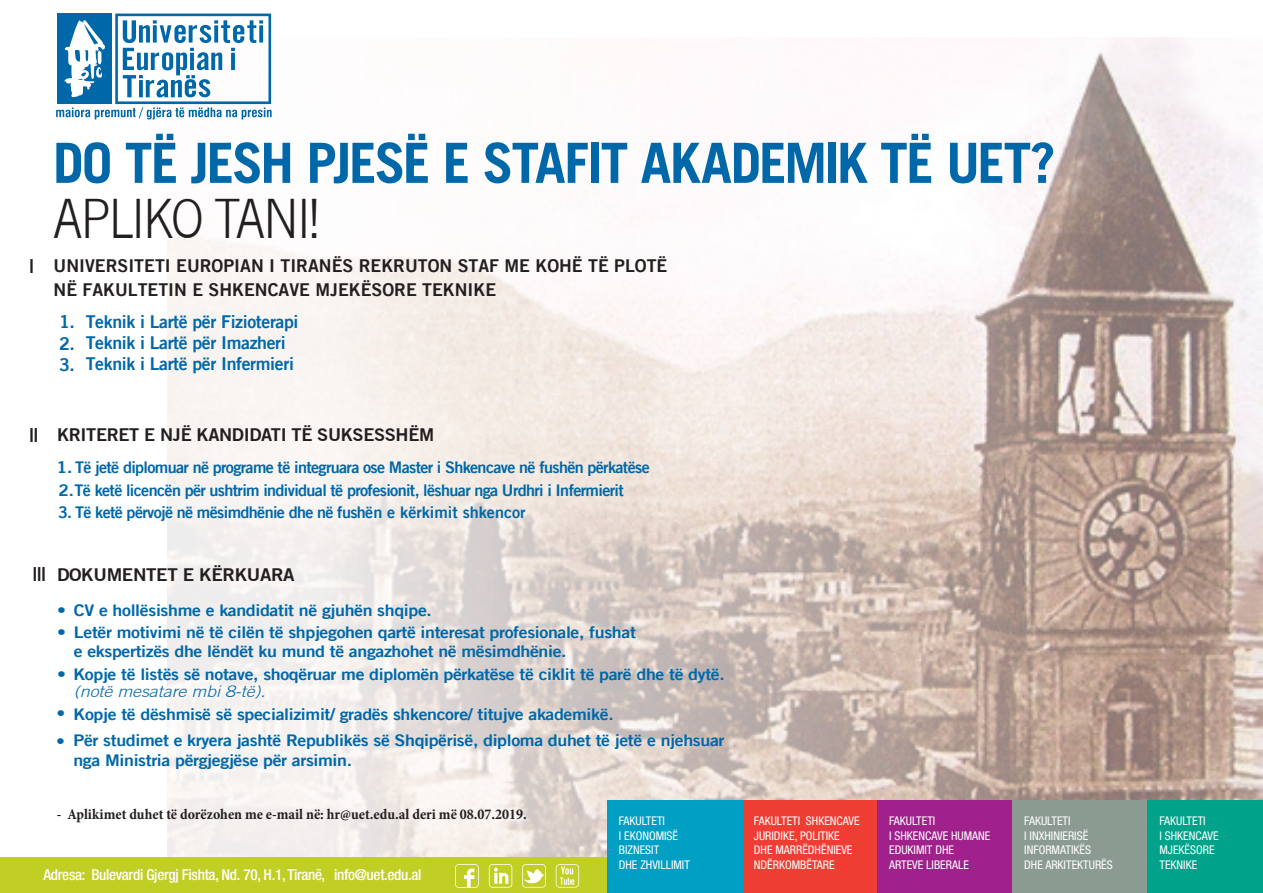
<style>
.page{position:relative;width:1263px;height:893px;background:#fff}
.page>*{position:absolute;margin:0;border:0;box-sizing:border-box;transform-origin:0 0}
.t1{font:700 55.5px "Trade Gothic LT";letter-spacing:-.04em;color:#0068a9}
.t2{font:300 54.45px "Trade Gothic";letter-spacing:-.04em;color:#231f20;scale:.9 1}
.t3{font:500 condensed 19.5px "Helvetica Neue LT Std";color:#231f20}
.t4{font:17.7px/24.3px "Trade Gothic LT Bold Two";color:#231f20}
.t5{font:17.7px "Trade Gothic LT Bold Two";letter-spacing:-.02em;color:#0068a9}
.t6{font:700 17.7px "Trade Gothic No.2";letter-spacing:-.02em;color:#231f20}
.t7{font:700 17.7px "Trade Gothic No.2";letter-spacing:-.02em;color:#231f20;scale:1.06 1}
.t8{font:16.05px/19.4px "Trade Gothic LT Bold Two";letter-spacing:-.02em;color:#0068a9;scale:1.1 1}
.t9{font:16.05px "Trade Gothic LT Bold Two";letter-spacing:-.04em;color:#0068a9;scale:1.06 1}
.t10{font:16.05px "Trade Gothic LT Bold Two";letter-spacing:-.04em;color:#0068a9;scale:1.1 1}
.t11{font:16.05px "Trade Gothic LT Bold Two";letter-spacing:-.04em;color:#0068a9}
.t12{font:italic 300 16.05px "Trade Gothic";color:#0068a9;scale:1.1 1}
.t13{font:500 condensed 15.15px "Helvetica Neue LT Std";letter-spacing:-.02em;color:#fff}
.t14{font:700 condensed 15px "Minion Pro";color:#231f20}
.t15{font:condensed 12px/14.4px "Helvetica Neue LT Std";color:#fff}
</style>
<div class="page">
<img style="left:168px;top:37px;width:1095px;height:820px">
<div style="left:0;top:857px;width:608px;height:36px;background:#c1ce23"></div>
<svg style="left:522px;top:864px;width:24px;height:24px"></svg>
<svg style="left:489px;top:864px;width:23px;height:24px"></svg>
<svg style="left:455px;top:864px;width:24px;height:24px"></svg>
<svg style="left:556px;top:864px;width:23px;height:24px"></svg>
<div style="left:742px;top:800px;width:135px;height:93px;background:#ee3e34"></div>
<div style="left:877px;top:800px;width:136px;height:93px;background:#a0218c"></div>
<div style="left:1013px;top:800px;width:135px;height:93px;background:#8b9b92"></div>
<div style="left:1148px;top:800px;width:115px;height:93px;background:#00a38a"></div>
<div style="left:607px;top:800px;width:135px;height:93px;background:#009fc3"></div>
<svg style="left:56px;top:14px;width:216px;height:106px"></svg>
<p class="t3" style="left:30px;top:254px;width:6px">I</p>
<h1 class="t1" style="left:53px;top:129px;width:1004px">DO TË JESH PJESË E STAFIT AKADEMIK TË UET?</h1>
<h2 class="t2" style="left:53px;top:187px;width:298px">APLIKO TANI!</h2>
<p class="t4" style="left:54px;top:253px;width:615px">UNIVERSITETI EUROPIAN I TIRANËS REKRUTON STAF ME KOHË TË PLOTË<br>NË FAKULTETIN E SHKENCAVE MJEKËSORE TEKNIKE</p>
<p class="t5" style="left:59px;top:311px;width:241px">1. Teknik i Lartë për Fizioterapi</p>
<p class="t5" style="left:59px;top:332px;width:228px">2. Teknik i Lartë për Imazheri</p>
<p class="t5" style="left:59px;top:353px;width:236px">3. Teknik i Lartë për Infermieri</p>
<p class="t3" style="left:29px;top:424px;width:10px">II</p>
<p class="t6" style="left:57px;top:423px;width:379px">KRITERET E NJË KANDIDATI TË SUKSESSHËM</p>
<p class="t10" style="left:56px;top:457px;width:541px">1. Të jetë diplomuar në programe të integruara ose Master i Shkencave në fushën përkatëse</p>
<p class="t11" style="left:58px;top:502px;width:469px">3. Të ketë përvojë në mësimdhënie dhe në fushën e kërkimit shkencor</p>
<p class="t9" style="left:59px;top:480px;width:535px">2.Të ketë licencën për ushtrim individual të profesionit, lëshuar nga Urdhri i Infermierit</p>
<p class="t3" style="left:33px;top:562px;width:14px">III</p>
<p class="t7" style="left:57px;top:564px;width:226px">DOKUMENTET E KËRKUARA</p>
<p class="t8" style="left:57px;top:600px;width:342px">• CV e hollësishme e kandidatit në gjuhën shqipe.</p>
<p class="t8" style="left:74px;top:622px;width:512px;text-indent:-17px">• Letër motivimi në të cilën të shpjegohen qartë interesat profesionale, fushat e ekspertizës dhe lëndët ku mund të angazhohet në mësimdhënie.</p>
<p class="t8" style="left:57px;top:664px;width:609px">• Kopje të listës së notave, shoqëruar me diplomën përkatëse të ciklit të parë dhe të dytë.</p>
<p class="t12" style="left:74px;top:682px;width:176px">(notë mesatare mbi 8-të).</p>
<p class="t8" style="left:56px;top:704px;width:508px">• Kopje të dëshmisë së specializimit/ gradës shkencore/ titujve akademikë.</p>
<p class="t8" style="left:73px;top:730px;width:593px;line-height:20px;text-indent:-17px">• Për studimet e kryera jashtë Republikës së Shqipërisë, diploma duhet të jetë e njehsuar nga Ministria përgjegjëse për arsimin.</p>
<p class="t14" style="left:57px;top:804px;width:471px">- Aplikimet duhet të dorëzohen me e-mail në: hr@uet.edu.al deri më 08.07.2019.</p>
<p class="t13" style="left:43px;top:866px;width:380px">Adresa: Bulevardi Gjergj Fishta, Nd. 70, H.1, Tiranë, info@uet.edu.al</p>
<p class="t15" style="left:619px;top:814px;width:73px">FAKULTETI<br>I EKONOMISË<br>BIZNESIT<br>DHE ZHVILLIMIT</p>
<p class="t15" style="left:754px;top:814px;width:107px">FAKULTETI SHKENCAVE<br>JURIDIKE, POLITIKE<br>DHE MARRËDHËNIEVE<br>NDËRKOMBËTARE</p>
<p class="t15" style="left:889px;top:814px;width:103px">FAKULTETI<br>I SHKENCAVE HUMANE<br>EDUKIMIT DHE<br>ARTEVE LIBERALE</p>
<p class="t15" style="left:1024px;top:814px;width:90px">FAKULTETI<br>I INXHINIERISË<br>INFORMATIKËS<br>DHE ARKITEKTURËS</p>
<p class="t15" style="left:1159px;top:814px;width:61px">FAKULTETI<br>I SHKENCAVE<br>MJEKËSORE<br>TEKNIKE</p>
</div>
